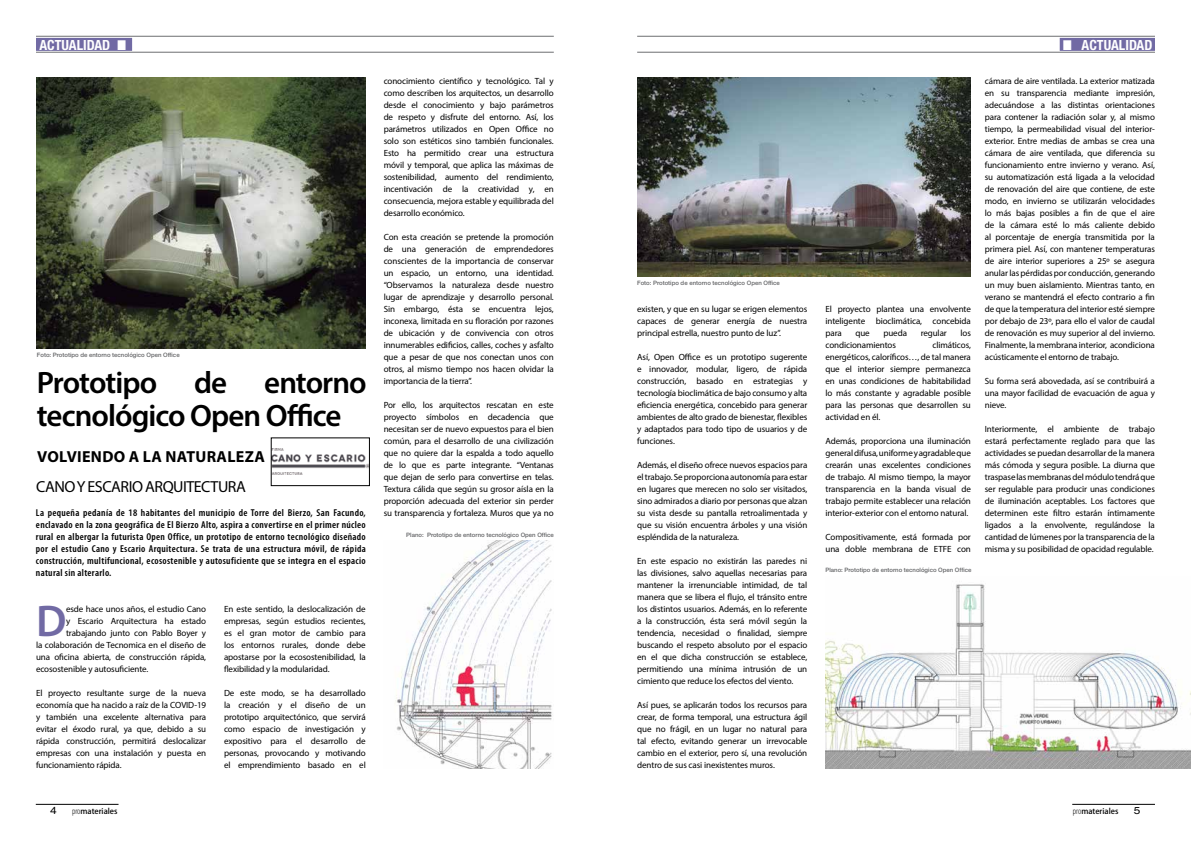
<style>
.page{position:relative;width:1191px;height:842px;background:#fff}
.page>*{position:absolute;margin:0;border:0;box-sizing:border-box;transform-origin:0 0}
.t1{font:600 44.6px "Myriad Pro";color:#716aa4}
.t2{font:600 31px/33px "Myriad Pro";letter-spacing:-.03em;color:#000}
.t3{font:16px "Myriad Pro";letter-spacing:-.03em;color:#000}
.t4{font:700 16px "Myriad Pro";letter-spacing:.02em;color:#000}
.t5{font:700 condensed 14px "Helvetica Neue";color:#fff}
.t6{font:600 condensed 10px/12px "Myriad Pro";letter-spacing:.03em;color:#000;text-align:justify}
.t7{font:expanded 10px "Helvetica Neue";color:#000}
.t8{font:9px/12px "Myriad Pro";letter-spacing:-.01em;color:#000;text-align:justify}
.t9{font:500 7.8px "Koz Go Std";color:#000}
.t10{font:500 6px "Helvetica Neue";color:#636466}
.s1{font-family:"Arial Narrow";font-weight:400;font-stretch:normal;font-size:21px}
.s2{color:#716aa4}
.s3{font-family:"Myriad Pro";font-weight:300;font-stretch:condensed;font-size:9.1px}
</style>
<div class="page">
<div style="left:36px;top:38px;width:96px;height:13px;background:#716aa4"></div>
<div style="left:1059px;top:38px;width:96px;height:13px;background:#716aa4"></div>
<hr style="left:36px;top:52px;width:518px;height:1px;background:#6d6e71">
<hr style="left:637px;top:52px;width:518px;height:1px;background:#6d6e71">
<hr style="left:36px;top:36px;width:518px;height:1px;background:#6d6e71">
<hr style="left:637px;top:36px;width:518px;height:1px;background:#6d6e71">
<hr style="left:1072px;top:804px;width:83px;height:1px;background:#000">
<hr style="left:36px;top:804px;width:82px;height:1px;background:#000">
<img style="left:36px;top:78px;width:330px;height:270px">
<img style="left:395px;top:540px;width:157px;height:228px">
<img style="left:273px;top:449px;width:94px;height:25px">
<div style="left:271px;top:438px;width:98px;height:48px;border:1px solid #000"></div>
<img style="left:825px;top:584px;width:366px;height:184px">
<img style="left:637px;top:78px;width:333px;height:198px">
<h3 class="t5" style="left:39px;top:36px;width:90px">ACTUALIDAD <span class="s1">■</span></h3>
<h3 class="t5" style="left:1063px;top:36px;width:93px"><span class="s1">■</span> ACTUALIDAD<span class="s2">.</span></h3>
<p class="t10" style="left:37px;top:351px;width:144px">Foto: Prototipo de entorno tecnológico Open Office</p>
<h2 class="t2" style="left:37px;top:365px;width:331px">Prototipo de entorno tecnológico Open Office</h2>
<h3 class="t4" style="left:37px;top:446px;width:229px">VOLVIENDO A LA NATURALEZA</h3>
<h3 class="t3" style="left:36px;top:476px;width:155px">Cano y Escario Arquitect</h3>
<h3 class="t3" style="left:218px;top:476px;width:27px">ura</h3>
<p class="t6" style="left:36px;top:507px;width:331px">La pequeña pedanía de 18 habitantes del municipio de Torre del Bierzo, San Facundo, enclavado en la zona geográfica de El Bierzo Alto, aspira a convertirse en el primer núcleo rural en albergar la futurista Open Office, un prototipo de entorno tecnológico diseñado por el estudio Cano y Escario Arquitectura. Se trata de una estructura móvil, de rápida construcción, multifuncional, ecosostenible y autosuficiente que se integra en el espacio natural sin alterarlo.</p>
<h1 class="t1" style="left:36px;top:593px;width:32px">D</h1>
<p class="t8" style="left:66px;top:603px;width:142px">esde hace unos años, el estudio Cano</p>
<p class="t8" style="left:66px;top:615px;width:142px">y Escario Arquitectura ha estado</p>
<p class="t8" style="left:66px;top:627px;width:142px">trabajando junto con Pablo Boyer y</p>
<p class="t8" style="left:36px;top:639px;width:172px">la colaboración de Tecnomica en el diseño de</p>
<p class="t8" style="left:36px;top:651px;width:172px">una oficina abierta, de construcción rápida,</p>
<p class="t8" style="left:36px;top:663px;width:114px">ecosostenible y autosuficiente.</p>
<p class="t8" style="left:36px;top:687px;width:172px">El proyecto resultante surge de la nueva economía que ha nacido a raíz de la COVID-19 y también una excelente alternativa para evitar el éxodo rural, ya que, debido a su rápida construcción, permitirá deslocalizar empresas con una instalación y puesta en funcionamiento rápida.</p>
<p class="t8" style="left:224px;top:603px;width:143px">En este sentido, la deslocalización de empresas, según estudios recientes, es el gran motor de cambio para los entornos rurales, donde debe apostarse por la ecosostenibilidad, la flexibilidad y la modularidad.</p>
<p class="t8" style="left:224px;top:687px;width:143px">De este modo, se ha desarrollado la creación y el diseño de un prototipo arquitectónico, que servirá como espacio de investigación y expositivo para el desarrollo de personas, provocando y motivando el emprendimiento basado en el</p>
<p class="t8" style="left:384px;top:75px;width:172px">conocimiento científico y tecnológico. Tal y como describen los arquitectos, un desarrollo desde el conocimiento y bajo parámetros de respeto y disfrute del entorno. Así, los parámetros utilizados en Open Office no solo son estéticos sino también funcionales.<br>Esto ha permitido crear una estructura móvil y temporal, que aplica las máximas de sostenibilidad, aumento del rendimiento, incentivación de la creatividad y, en consecuencia, mejora estable y equilibrada del desarrollo económico.</p>
<p class="t8" style="left:384px;top:231px;width:172px">Con esta creación se pretende la promoción de una generación de emprendedores conscientes de la importancia de conservar un espacio, un entorno, una identidad. “Observamos la naturaleza desde nuestro lugar de aprendizaje y desarrollo personal.<br>Sin embargo, ésta se encuentra lejos, inconexa, limitada en su floración por razones de ubicación y de convivencia con otros innumerables edificios, calles, coches y asfalto que a pesar de que nos conectan unos con otros, al mismo tiempo nos hacen olvidar la importancia de la tierra”.</p>
<p class="t8" style="left:384px;top:399px;width:172px">Por ello, los arquitectos rescatan en este proyecto símbolos en decadencia que necesitan ser de nuevo expuestos para el bien común, para el desarrollo de una civilización que no quiere dar la espalda a todo aquello de lo que es parte integrante. “Ventanas que dejan de serlo para convertirse en telas.<br>Textura cálida que según su grosor aísla en la proporción adecuada del exterior sin perder su transparencia y fortaleza. Muros que ya no</p>
<p class="t10" style="left:406px;top:531px;width:149px">Plano: Prototipo de entorno tecnológico Open Office</p>
<p class="t10" style="left:637px;top:279px;width:144px">Foto: Prototipo de entorno tecnológico Open Office</p>
<p class="t8" style="left:637px;top:303px;width:172px">existen, y que en su lugar se erigen elementos capaces de generar energía de nuestra principal estrella, nuestro punto de luz”.</p>
<p class="t8" style="left:637px;top:351px;width:172px">Así, Open Office es un prototipo sugerente e innovador, modular, ligero, de rápida construcción, basado en estrategias y tecnología bioclimática de bajo consumo y alta eficiencia energética, concebido para generar ambientes de alto grado de bienestar, flexibles y adaptados para todo tipo de usuarios y de funciones.</p>
<p class="t8" style="left:637px;top:459px;width:172px">Además, el diseño ofrece nuevos espacios para el trabajo. Se proporciona autonomía para estar en lugares que merecen no solo ser visitados, sino admirados a diario por personas que alzan su vista desde su pantalla retroalimentada y que su visión encuentra árboles y una visión espléndida de la naturaleza.</p>
<p class="t8" style="left:637px;top:555px;width:172px">En este espacio no existirán las paredes ni las divisiones, salvo aquellas necesarias para mantener la irrenunciable intimidad, de tal manera que se libera el flujo, el tránsito entre los distintos usuarios. Además, en lo referente a la construcción, ésta será móvil según la tendencia, necesidad o finalidad, siempre buscando el respeto absoluto por el espacio en el que dicha construcción se establece, permitiendo una mínima intrusión de un cimiento que reduce los efectos del viento.</p>
<p class="t8" style="left:637px;top:699px;width:172px">Así pues, se aplicarán todos los recursos para crear, de forma temporal, una estructura ágil que no frágil, en un lugar no natural para tal efecto, evitando generar un irrevocable cambio en el exterior, pero sí, una revolución dentro de sus casi inexistentes muros.</p>
<p class="t8" style="left:825px;top:303px;width:147px">El proyecto plantea una envolvente inteligente bioclimática, concebida para</p>
<p class="t8" style="left:855px;top:327px;width:16px">que</p>
<p class="t8" style="left:883px;top:327px;width:25px">pueda</p>
<p class="t8" style="left:920px;top:327px;width:28px">regular</p>
<p class="t8" style="left:960px;top:327px;width:12px">los</p>
<p class="t8" style="left:825px;top:339px;width:72px">condicionamientos</p>
<p class="t8" style="left:825px;top:339px;width:147px;text-indent:107px">climáticos, energéticos, caloríficos…, de tal manera que el interior siempre permanezca en unas condiciones de habitabilidad lo más constante y agradable posible para las personas que desarrollen su actividad en él.</p>
<p class="t8" style="left:825px;top:435px;width:147px">Además, proporciona una iluminación general difusa, uniforme y agradable que crearán unas excelentes condiciones de trabajo. Al mismo tiempo, la mayor transparencia en la banda visual de trabajo permite establecer una relación interior-exterior con el entorno natural.</p>
<p class="t8" style="left:825px;top:531px;width:147px">Compositivamente, está formada por una doble membrana de ETFE con</p>
<p class="t10" style="left:825px;top:566px;width:147px">Plano: Prototipo de entorno tecnológico Open Office</p>
<p class="t8" style="left:984px;top:75px;width:172px">cámara de aire ventilada. La exterior matizada en su transparencia mediante impresión, adecuándose a las distintas orientaciones para contener la radiación solar y, al mismo tiempo, la permeabilidad visual del interior&shy;exterior. Entre medias de ambas se crea una cámara de aire ventilada, que diferencia su funcionamiento entre invierno y verano. Así, su automatización está ligada a la velocidad de renovación del aire que contiene, de este modo, en invierno se utilizarán velocidades lo más bajas posibles a fin de que el aire de la cámara esté lo más caliente debido al porcentaje de energía transmitida por la primera piel. Así, con mantener temperaturas de aire interior superiores a 25º se asegura anular las pérdidas por conducción, generando un muy buen aislamiento. Mientras tanto, en verano se mantendrá el efecto contrario a fin de que la temperatura del interior esté siempre por debajo de 23º, para ello el valor de caudal de renovación es muy superior al del invierno.<br>Finalmente, la membrana interior, acondiciona acústicamente el entorno de trabajo.</p>
<p class="t8" style="left:984px;top:375px;width:172px">Su forma será abovedada, así se contribuirá a una mayor facilidad de evacuación de agua y nieve.</p>
<p class="t8" style="left:984px;top:422px;width:172px">Interiormente, el ambiente de trabajo estará perfectamente reglado para que las actividades se puedan desarrollar de la manera más cómoda y segura posible. La diurna que traspase las membranas del módulo tendrá que ser regulable para producir unas condiciones de iluminación aceptables. Los factores que determinen este filtro estarán íntimamente ligados a la envolvente, regulándose la cantidad de lúmenes por la transparencia de la misma y su posibilidad de opacidad regulable.</p>
<p class="t7" style="left:50px;top:804px;width:8px">4</p>
<p class="t9" style="left:72px;top:806px;width:47px"><span class="s3">pro</span>materiales</p>
<p class="t9" style="left:1073px;top:806px;width:47px"><span class="s3">pro</span>materiales</p>
<p class="t7" style="left:1133px;top:804px;width:8px">5</p>
</div>
